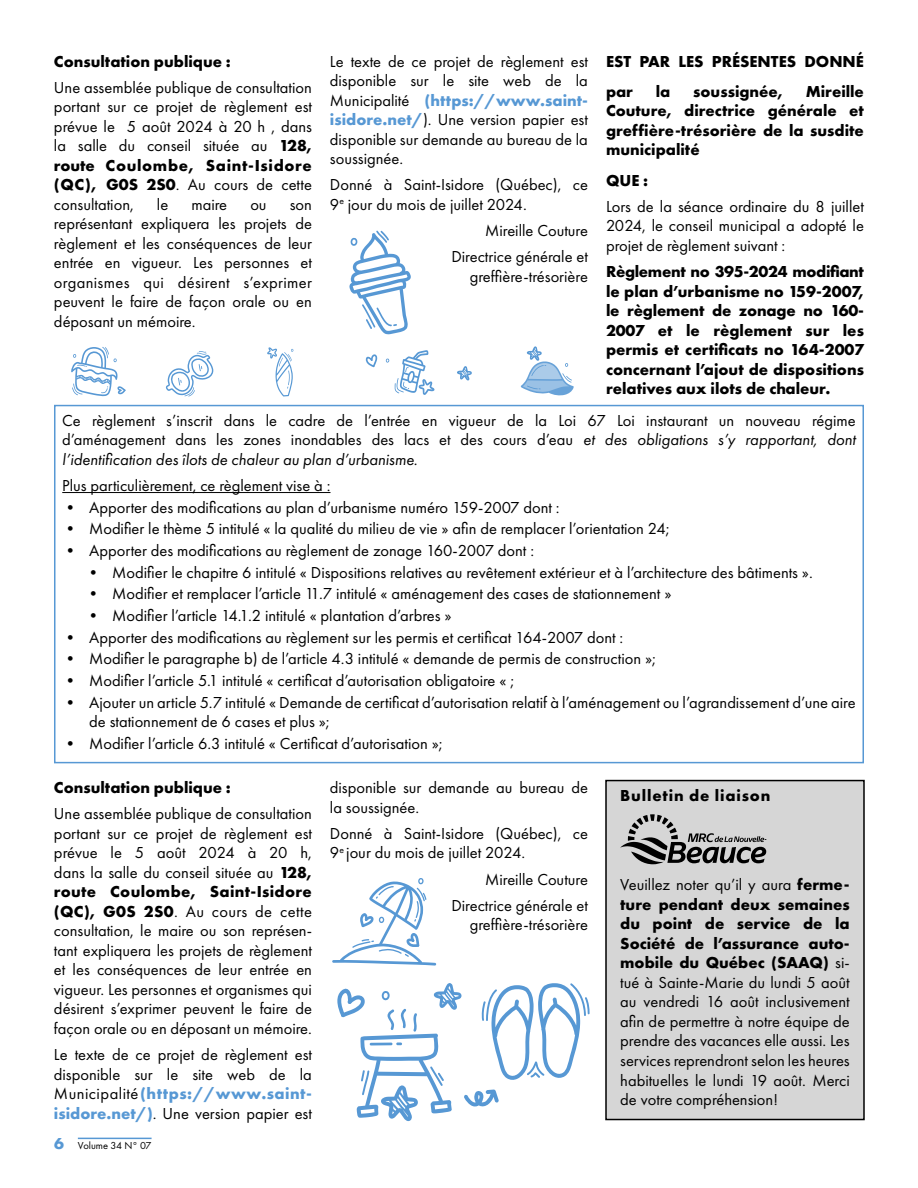
<style>
.page{position:relative;width:918px;height:1188px;background:#fff}
.page>*{position:absolute;margin:0;border:0;box-sizing:border-box;transform-origin:0 0}
.t1{font:16.5px/19.5px "Futura PT";color:#000;text-align:justify}
.t2{font:700 16.5px/19.5px "Futura PT";color:#000;text-align:justify}
.t3{font:700 16.5px "Futura PT";letter-spacing:.05em;color:#000}
.t4{font:700 16.5px "Futura PT";color:#5798d4}
.t5{font:10.5px "Futura PT";color:#000}
.s1{font-weight:700}
.s2{font-weight:700;color:#5798d4}
.s3{font-style:italic}
</style>
<div class="page">
<hr style="left:78px;top:1138px;width:74px;height:1px;background:#5798d4">
<hr style="left:62px;top:492px;width:268px;height:1px;background:#000">
<div style="left:54px;top:405px;width:810px;height:358px;border:2px solid #5798d4"></div>
<div style="left:606px;top:781px;width:258px;height:339px;background:#d6d6d6"></div>
<div style="left:605px;top:780px;width:260px;height:340px;border:2px solid #000"></div>
<svg style="left:620px;top:814px;width:146px;height:50px"></svg>
<svg style="left:457px;top:366px;width:15px;height:15px"></svg>
<svg style="left:521px;top:346px;width:53px;height:50px"></svg>
<svg style="left:71px;top:347px;width:55px;height:49px"></svg>
<svg style="left:166px;top:351px;width:47px;height:46px"></svg>
<svg style="left:267px;top:347px;width:27px;height:49px"></svg>
<svg style="left:366px;top:354px;width:11px;height:13px"></svg>
<svg style="left:386px;top:350px;width:49px;height:45px"></svg>
<svg style="left:349px;top:231px;width:62px;height:103px"></svg>
<svg style="left:332px;top:878px;width:104px;height:88px"></svg>
<svg style="left:337px;top:983px;width:253px;height:138px"></svg>
<p class="t2" style="left:54px;top:51px;width:178px">Consultation publique :</p>
<p class="t1" style="left:54px;top:78px;width:260px">Une assemblée publique de consultation portant sur ce projet de règlement est prévue le 5 août 2024 à 20 h , dans la salle du conseil située au <span class="s1">128, route Coulombe, Saint-Isidore (QC), G0S 2S0</span>. Au cours de cette consultation,</p>
<p class="t1" style="left:157px;top:195px;width:13px">le</p>
<p class="t1" style="left:191px;top:195px;width:37px">maire</p>
<p class="t1" style="left:250px;top:195px;width:18px">ou</p>
<p class="t1" style="left:54px;top:195px;width:260px;text-indent:236px">son représentant expliquera les projets de règlement et les conséquences de leur entrée en vigueur. Les personnes et organismes qui désirent s’exprimer peuvent le faire de façon orale ou en déposant un mémoire.</p>
<p class="t1" style="left:330px;top:51px;width:260px">Le texte de ce projet de règlement est disponible sur le site web de la Municipalité <span class="s2">(https://www.saint&shy;isidore.net/</span>). Une version papier est disponible sur demande au bureau de la soussignée.</p>
<p class="t1" style="left:330px;top:175px;width:260px">Donné à Saint-Isidore (Québec), ce<br>9<sup>e</sup> jour du mois de juillet 2024.</p>
<p class="t1" style="left:451px;top:217px;width:138px;line-height:26.2px;text-align:right">Mireille Couture<br>Directrice générale et</p>
<p class="t1" style="left:470px;top:267px;width:120px">greffière-trésorière</p>
<p class="t2" style="left:606px;top:46px;width:259px;line-height:30.3px">EST PAR LES PRÉSENTES DONNÉ par</p>
<p class="t2" style="left:606px;top:81px;width:260px;text-indent:200px">Mireille Couture, directrice générale et greffière-trésorière de la susdite municipalité</p>
<p class="t2" style="left:606px;top:170px;width:44px">QUE :</p>
<p class="t1" style="left:606px;top:197px;width:259px">Lors de la séance ordinaire du 8 juillet 2024, le conseil municipal a adopté le projet de règlement suivant :</p>
<p class="t2" style="left:606px;top:262px;width:260px">Règlement no 395-2024 modifiant le plan d’urbanisme no 159-2007, le règlement de zonage no 160- 2007 et le règlement sur les permis et certificats no 164-2007 concernant l’ajout de dispositions relatives aux ilots de chaleur.</p>
<p class="t2" style="left:656px;top:81px;width:16px">la</p>
<p class="t2" style="left:693px;top:81px;width:91px">soussignée,</p>
<p class="t1" style="left:62px;top:410px;width:795px">Ce règlement s’inscrit dans le cadre de l’entrée en vigueur de la Loi 67 Loi instaurant un nouveau régime d’aménagement dans les zones inondables des lacs et des cours d’eau <span class="s3">et des obligations s’y rapportant, dont l’identification des îlots de chaleur au plan d’urbanisme.</span></p>
<p class="t1" style="left:62px;top:476px;width:270px">Plus particulièrement, ce règlement vise à :</p>
<p class="t1" style="left:62px;top:497px;width:499px">• Apporter des modifications au plan d’urbanisme numéro 159-2007 dont :</p>
<p class="t1" style="left:62px;top:519px;width:609px">• Modifier le thème 5 intitulé « la qualité du milieu de vie » afin de remplacer l’orientation 24;</p>
<p class="t1" style="left:62px;top:541px;width:473px">• Apporter des modifications au règlement de zonage 160-2007 dont :</p>
<p class="t1" style="left:85px;top:562px;width:727px">• Modifier le chapitre 6 intitulé « Dispositions relatives au revêtement extérieur et à l’architecture des bâtiments ».</p>
<p class="t1" style="left:85px;top:584px;width:588px">• Modifier et remplacer l’article 11.7 intitulé « aménagement des cases de stationnement »</p>
<p class="t1" style="left:85px;top:606px;width:368px">• Modifier l’article 14.1.2 intitulé « plantation d’arbres »</p>
<p class="t1" style="left:62px;top:627px;width:563px">• Apporter des modifications au règlement sur les permis et certificat 164-2007 dont :</p>
<p class="t1" style="left:62px;top:649px;width:595px">• Modifier le paragraphe b) de l’article 4.3 intitulé « demande de permis de construction »;</p>
<p class="t1" style="left:62px;top:671px;width:453px">• Modifier l’article 5.1 intitulé « certificat d’autorisation obligatoire « ;</p>
<p class="t1" style="left:89px;top:692px;width:768px;text-indent:-27px">• Ajouter un article 5.7 intitulé « Demande de certificat d’autorisation relatif à l’aménagement ou l’agrandissement d’une aire de stationnement de 6 cases et plus »;</p>
<p class="t1" style="left:62px;top:733px;width:382px">• Modifier l’article 6.3 intitulé « Certificat d’autorisation »;</p>
<p class="t3" style="left:620px;top:784px;width:152px">Bulletin de liaison</p>
<p class="t2" style="left:54px;top:777px;width:178px">Consultation publique :</p>
<p class="t1" style="left:54px;top:804px;width:260px">Une assemblée publique de consultation portant sur ce projet de règlement est prévue le 5 août 2024 à 20 h, dans la salle du conseil située au <span class="s1">128, route Coulombe, Saint-Isidore (QC), G0S 2S0</span>. Au cours de cette consultation, le maire ou son représen&shy;tant expliquera les projets de règlement et les conséquences de leur entrée en vigueur. Les personnes et organismes qui désirent s’exprimer peuvent le faire de façon orale ou en déposant un mémoire.</p>
<p class="t1" style="left:54px;top:1045px;width:260px">Le texte de ce projet de règlement est disponible sur le site web de la Municipalité <span class="s2">(https://www.saint&shy;isidore.net/)</span>. Une version papier est</p>
<p class="t1" style="left:330px;top:778px;width:260px">disponible sur demande au bureau de la soussignée.</p>
<p class="t1" style="left:330px;top:824px;width:260px">Donné à Saint-Isidore (Québec), ce<br>9<sup>e</sup> jour du mois de juillet 2024.</p>
<p class="t1" style="left:451px;top:866px;width:138px;line-height:26.2px;text-align:right">Mireille Couture<br>Directrice générale et</p>
<p class="t1" style="left:470px;top:915px;width:120px">greffière-trésorière</p>
<p class="t1" style="left:620px;top:875px;width:231px">Veuillez noter qu’il y aura <span class="s1">ferme&shy;ture pendant deux semaines du point de service de la Société de l’assurance auto&shy;mobile du Québec (SAAQ)</span> si&shy;tué à Sainte-Marie du lundi 5 août au vendredi 16 août inclusivement afin de permettre à notre équipe de prendre des vacances elle aussi. Les services reprendront selon les heures habituelles le lundi 19 août. Merci de votre compréhension!</p>
<p class="t4" style="left:54px;top:1133px;width:11px">6</p>
<p class="t5" style="left:78px;top:1139px;width:75px">Volume 34 N° 07</p>
</div>
